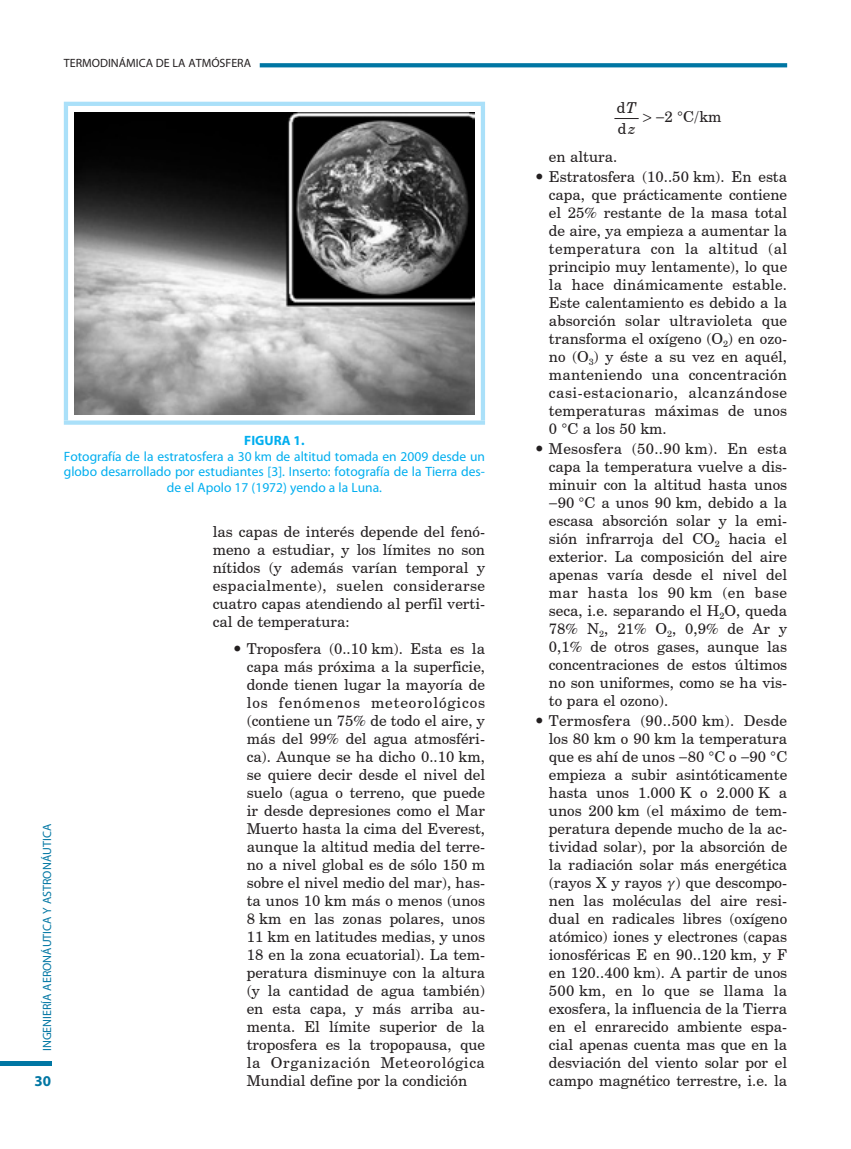
<style>
.page{position:relative;width:851px;height:1149px;background:#fff}
.page>*{position:absolute;margin:0;border:0;box-sizing:border-box;transform-origin:0 0}
._02_-_BOLO{font:15px/18px "New Century Schlbk";color:#231f20;text-align:justify}
._01_-_NORMAL_abajo{font:15px/18px "New Century Schlbk";color:#231f20;text-align:justify}
._02_-_BOLO-2{font:15px "New Century Schlbk";letter-spacing:.02em;color:#231f20}
._02_-_BOLO-3{font:15px "New Century Schlbk";letter-spacing:.025em;color:#231f20}
._03_-_ECUACION_quebr{font:15px "New Century Schlbk";color:#231f20}
.t1{font:700 15px "Myriad Pro";color:#0076a3}
._05_-_FIGURA_-_Titul{font:13.5px/15.8px "Myriad Pro";color:#00aeef;text-align:center}
._05_-_FIGURA_-_Titul-2{font:700 13.5px "Myriad Pro";color:#00aeef}
.t2{font:12px "Myriad Pro";color:#0076a3}
.t3{font:12px "Myriad Pro";color:#231f20}
.s1{font-style:italic}
</style>
<div class="page">
<svg style="left:260px;top:63px;width:527px;height:4px;background:#0a7ba6"></svg>
<hr style="left:0;top:1061px;width:51px;height:4px;background:#0076a3">
<hr style="left:64px;top:102px;width:421px;height:4px;background:#aae0f9">
<hr style="left:64px;top:106px;width:4px;height:314px;background:#aae0f9">
<div style="left:480px;top:106px;width:5px;height:314px;background:#aae0f9"></div>
<svg style="left:64px;top:420px;width:421px;height:4px;background:#b4e3f9"></svg>
<img style="left:74px;top:112px;width:400px;height:302px">
<svg style="left:614px;top:118px;width:25px;height:1px"></svg>
<p class="t3" style="left:64px;top:56px;width:44px">Termodiná</p>
<p class="t3" style="left:126px;top:56px;width:126px">mica de la atmósf era</p>
<p class="t2" style="left:40px;top:1050px;width:228px;rotate:-90deg">INGENIERÍA AERONÁUTICA Y ASTRONÁUTICA</p>
<p class="t1" style="left:34px;top:1070px;width:18px">30</p>
<p class="_05_-_FIGURA_-_Titul-2" style="left:244px;top:431px;width:21px">FIGURA</p>
<p class="_05_-_FIGURA_-_Titul-2" style="left:293px;top:431px;width:13px">1.</p>
<p class="_05_-_FIGURA_-_Titul" style="left:64px;top:448px;width:422px">Fotografía de la estratosfera a 30 km de altitud tomada en 2009 desde un globo desarrollado por estudiantes [3]. Inserto: fotografía de la Tierra des&shy;de el Apolo 17 (1972) yendo a la Luna.</p>
<p class="_01_-_NORMAL_abajo" style="left:213px;top:522px;width:274px">las capas de interés depende del fenó&shy;meno a estudiar, y los límites no son nítidos (y además varían temporal y espacialmente), suelen considerarse cuatro capas atendiendo al perfil verti&shy;cal de temperatura:</p>
<p class="_02_-_BOLO" style="left:247px;top:639px;width:240px;text-indent:-13px">• Troposfera (0..10 km). Esta es la capa más próxima a la superficie, donde tienen lugar la mayoría de los fenómenos meteorológicos (contiene un 75% de todo el aire, y más del 99% del agua atmosféri&shy;ca). Aunque se ha dicho 0..10 km, se quiere decir desde el nivel del suelo (agua o terreno, que puede ir desde depresiones como el Mar Muerto hasta la cima del Everest, aunque la altitud media del terre&shy;no a nivel global es de sólo 150 m sobre el nivel medio del mar), has&shy;ta unos 10 km más o menos (unos 8 km en las zonas polares, unos 11 km en latitudes medias, y unos 18 en la zona ecuatorial). La tem&shy;peratura disminuye con la altura (y la cantidad de agua también) en esta capa, y más arriba au&shy;menta. El límite superior de la troposfera es la tropopausa, que la Organización Meteorológica Mundial define por la condición</p>
<p class="_02_-_BOLO" style="left:616px;top:97px;width:21px;line-height:21px">d<span class="s1">T </span>d<span class="s1">z</span></p>
<p class="_03_-_ECUACION_quebr" style="left:664px;top:108px;width:58px">2 °C/km</p>
<p class="_02_-_BOLO" style="left:548px;top:148px;width:70px">en altura.</p>
<p class="_02_-_BOLO" style="left:549px;top:167px;width:240px;text-indent:-13px">• Estratosfera (10..50 km). En esta capa, que prácticamente contiene el 25% restante de la masa total de aire, ya empieza a aumentar la temperatura con la altitud (al principio muy lentamente), lo que la hace dinámicamente estable.<br>Este calentamiento es debido a la absorción solar ultravioleta que transforma el oxígeno (O<sub>2</sub>) en ozo&shy;no (O<sub>3</sub>) y éste a su vez en aquél, manteniendo una concentración casi-estacionario, alcanzándose temperaturas máximas de unos 0 °C a los 50 km.</p>
<p class="_02_-_BOLO-2" style="left:536px;top:439px;width:252px">• Mesosfera (50..90 km). En esta</p>
<p class="_02_-_BOLO" style="left:549px;top:457px;width:240px">capa la temperatura vuelve a dis-</p>
<p class="_02_-_BOLO" style="left:549px;top:475px;width:240px">minuir con la altitud hasta unos</p>
<p class="_02_-_BOLO" style="left:557px;top:493px;width:231px">90 °C a unos 90 km, debido a la</p>
<p class="_02_-_BOLO" style="left:549px;top:511px;width:240px">escasa absorción solar y la emi-</p>
<p class="_02_-_BOLO" style="left:549px;top:529px;width:240px">sión infrarroja del CO<sub>2</sub> hacia el</p>
<p class="_02_-_BOLO" style="left:549px;top:547px;width:240px">exterior. La composición del aire</p>
<p class="_02_-_BOLO" style="left:549px;top:565px;width:240px">apenas varía desde el nivel del</p>
<p class="_02_-_BOLO-3" style="left:549px;top:583px;width:240px">mar hasta los 90 km (en base</p>
<p class="_02_-_BOLO" style="left:549px;top:601px;width:240px">seca, i.e. separando el H<sub>2</sub>O, queda</p>
<p class="_02_-_BOLO" style="left:549px;top:619px;width:240px">78% N<sub>2</sub>, 21% O<sub>2</sub>, 0,9% de Ar y</p>
<p class="_02_-_BOLO" style="left:549px;top:637px;width:240px">0,1% de otros gases, aunque las</p>
<p class="_02_-_BOLO" style="left:549px;top:655px;width:240px">concentraciones de estos últimos</p>
<p class="_02_-_BOLO" style="left:549px;top:673px;width:240px">no son uniformes, como se ha vis-</p>
<p class="_02_-_BOLO" style="left:549px;top:691px;width:121px">to para el ozono).</p>
<p class="_02_-_BOLO" style="left:549px;top:711px;width:240px;text-indent:-13px">• Termosfera (90..500 km). Desde los 80 km o 90 km la temperatura que es ahí de unos 80 °C o 90 °C empieza a subir asintóticamente hasta unos 1.000 K o 2.000 K a unos 200 km (el máximo de tem&shy;peratura depende mucho de la ac&shy;tividad solar), por la absorción de la radiación solar más energética (rayos X y rayos ) que descompo&shy;nen las moléculas del aire resi&shy;dual en radicales libres (oxígeno atómico) iones y electrones (capas ionosféricas E en 90..120 km, y F en 120..400 km). A partir de unos 500 km, en lo que se llama la exosfera, la influencia de la Tierra en el enrarecido ambiente espa&shy;cial apenas cuenta mas que en la desviación del viento solar por el campo magnético terrestre, i.e. la</p>
</div>
